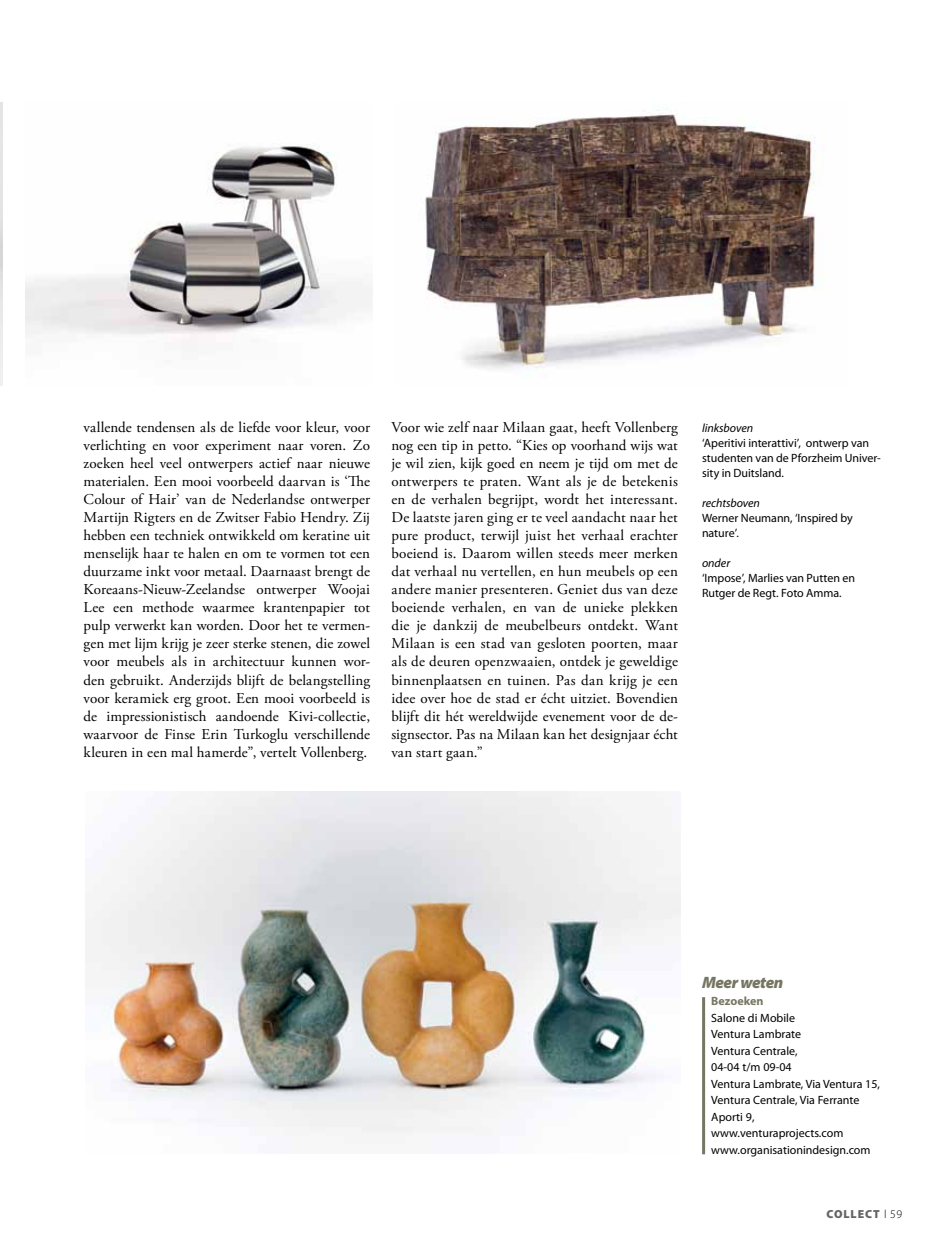
<style>
.page{position:relative;width:936px;height:1251px;background:#fff}
.page>*{position:absolute;margin:0;border:0;box-sizing:border-box;transform-origin:0 0}
.t1{font:italic 900 16.5px "Myriad Pro";letter-spacing:-.03em;color:#767662}
.t2{font:15px/18px "Adobe Garamond Pro";letter-spacing:.01em;color:#000;text-align:justify}
.t3{font:12px/16.5px "Myriad Pro";color:#000}
.t4{font:italic 12px "Myriad Pro";letter-spacing:-.005em;color:#000}
.t5{font:700 12px "Myriad Pro";color:#767662}
.t6{font:900 11.7px "Myriad Pro";letter-spacing:.08em;color:#636466}
.s1{font-weight:300;color:#000}
</style>
<div class="page">
<hr style="left:702px;top:996px;width:3px;height:157px;background:#767662">
<img style="left:425px;top:110px;width:399px;height:259px">
<img style="left:85px;top:791px;width:595px;height:343px">
<img style="left:26px;top:146px;width:346px;height:198px">
<p class="t2" style="left:84px;top:419px;width:288px">vallende tendensen als de liefde voor kleur, voor verlichting en voor experiment naar voren. Zo zoeken heel veel ontwerpers actief naar nieuwe materialen. Een mooi voorbeeld daarvan is ‘The Colour of Hair’ van de Nederlandse ontwerper Martijn Rigters en de Zwitser Fabio Hendry. Zij hebben een techniek ontwikkeld om keratine uit menselijk haar te halen en om te vormen tot een duurzame inkt voor metaal. Daarnaast brengt de Koreaans-Nieuw-Zeelandse ontwerper Woojai Lee een methode waarmee krantenpapier tot pulp verwerkt kan worden. Door het te vermen&shy;gen met lijm krijg je zeer sterke stenen, die zowel voor meubels als in architectuur kunnen wor&shy;den gebruikt. Anderzijds blijft de belangstelling voor keramiek erg groot. Een mooi voorbeeld is de impressionistisch aandoende Kivi-collectie, waarvoor de Finse Erin Turkoglu verschillende kleuren in een mal hamerde”, vertelt Vollenberg.</p>
<p class="t2" style="left:391px;top:419px;width:288px">Voor wie zelf naar Milaan gaat, heeft Vollenberg nog een tip in petto. “Kies op voorhand wijs wat je wil zien, kijk goed en neem je tijd om met de ontwerpers te praten. Want als je de betekenis en de verhalen begrijpt, wordt het interessant.<br>De laatste jaren ging er te veel aandacht naar het pure product, terwijl juist het verhaal erachter boeiend is. Daarom willen steeds meer merken dat verhaal nu vertellen, en hun meubels op een andere manier presenteren. Geniet dus van deze boeiende verhalen, en van de unieke plekken die je dankzij de meubelbeurs ontdekt. Want Milaan is een stad van gesloten poorten, maar als de deuren openzwaaien, ontdek je geweldige binnenplaatsen en tuinen. Pas dan krijg je een idee over hoe de stad er écht uitziet. Bovendien blijft dit hét wereldwijde evenement voor de de&shy;signsector. Pas na Milaan kan het designjaar écht van start gaan.”</p>
<p class="t4" style="left:702px;top:421px;width:53px">linksboven</p>
<p class="t3" style="left:702px;top:435px;width:180px;line-height:15px">‘Aperitivi interattivi’, ontwerp van studenten van de Pforzheim Univer&shy;sity in Duitsland.</p>
<p class="t4" style="left:702px;top:496px;width:59px">rechtsboven</p>
<p class="t3" style="left:702px;top:510px;width:152px;line-height:15px">Werner Neumann, ‘Inspired by nature’.</p>
<p class="t4" style="left:702px;top:556px;width:30px">onder</p>
<p class="t3" style="left:702px;top:570px;width:155px;line-height:15px">‘Impose’, Marlies van Putten en<br>Rutger de Regt. Foto Amma.</p>
<p class="t1" style="left:702px;top:973px;width:83px">Meer weten</p>
<p class="t5" style="left:711px;top:994px;width:54px">Bezoeken</p>
<p class="t3" style="left:711px;top:1009px;width:170px">Salone di Mobile<br>Ventura Lambrate<br>Ventura Centrale,<br>04-04 t/m 09-04<br>Ventura Lambrate, Via Ventura 15,<br>Ventura Centrale, Via Ferrante<br>Aporti 9, www.venturaprojects.com www.organisationindesign.com</p>
<p class="t6" style="left:826px;top:1207px;width:77px">COLLECT <span class="s1">l 59</span></p>
</div>
